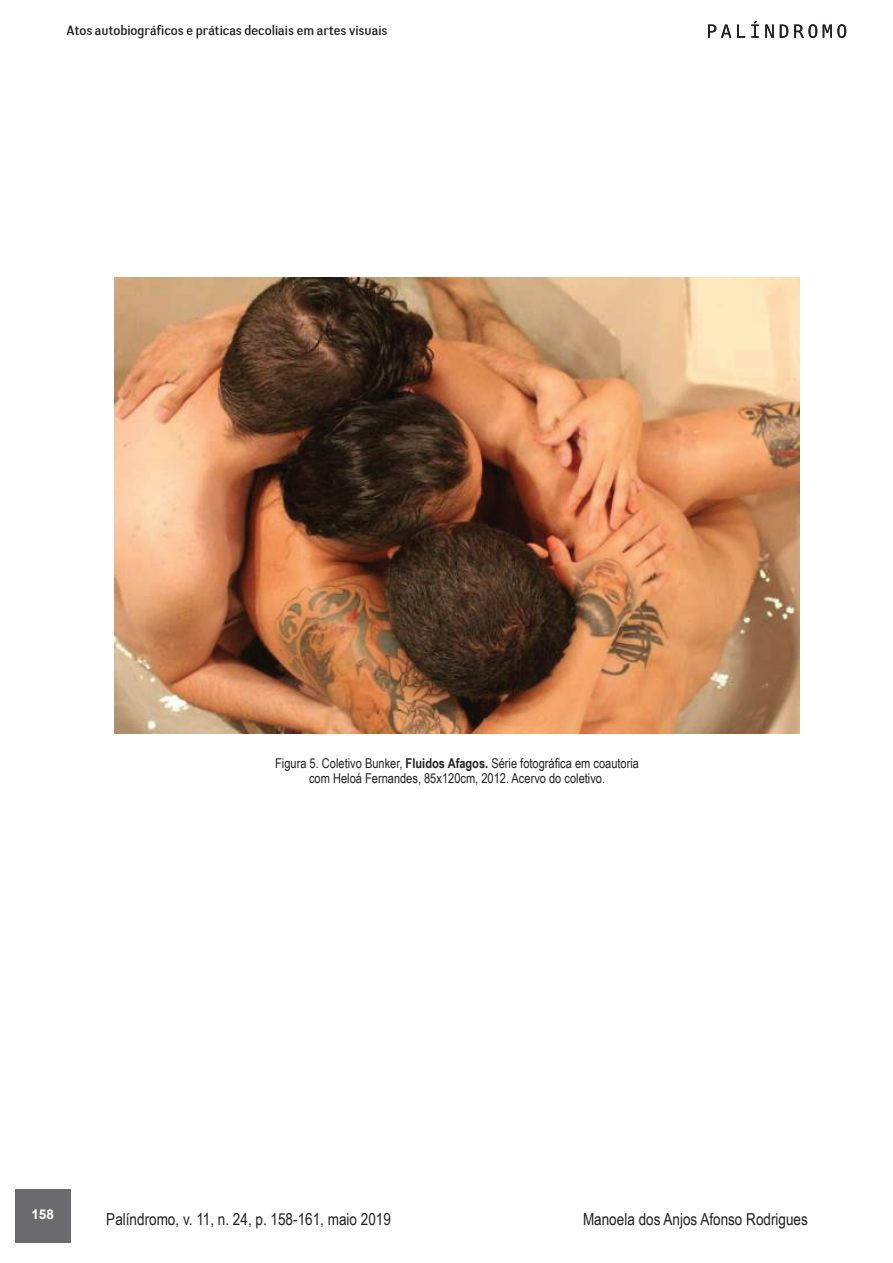
<style>
.page{position:relative;width:893px;height:1263px;background:#fff}
.page>*{position:absolute;margin:0;border:0;box-sizing:border-box;transform-origin:0 0}
.t1{font:16.5px "Arial Narrow";color:#231f20}
.t2{font:13.5px/15px "Arial Narrow";color:#231f20;text-align:center}
.t3{font:13.5px "Negotiate Free";color:#231f20}
.t4{font:700 13.5px "Arial";color:#fff}
.s1{font-weight:700}
</style>
<div class="page">
<div style="left:15px;top:1189px;width:55px;height:53px;background:#6b6b6e"></div>
<svg style="left:708px;top:25px;width:23px;height:13px"></svg>
<svg style="left:737px;top:25px;width:8px;height:13px"></svg>
<svg style="left:751px;top:21px;width:8px;height:17px"></svg>
<svg style="left:765px;top:25px;width:9px;height:13px"></svg>
<svg style="left:780px;top:25px;width:8px;height:13px"></svg>
<svg style="left:794px;top:24px;width:23px;height:14px"></svg>
<svg style="left:823px;top:24px;width:23px;height:14px"></svg>
<img style="left:115px;top:277px;width:685px;height:456px">
<p class="t3" style="left:67px;top:22px;width:322px">Atos autobiográficos e práticas decoliais em artes visuais</p>
<p class="t2" style="left:275px;top:756px;width:365px">Figura 5. Coletivo Bunker, <span class="s1">Fluidos Afagos.</span> Série fotográfica em coautoria com Heloá Fernandes, 85x120cm, 2012. Acervo do coletivo.</p>
<p class="t4" style="left:31px;top:1205px;width:24px">158</p>
<p class="t1" style="left:106px;top:1206px;width:286px">Palíndromo, v. 11, n. 24, p. 158-161, maio 2019</p>
<p class="t1" style="left:583px;top:1206px;width:226px">Manoela dos Anjos Afonso Rodrigues</p>
</div>
